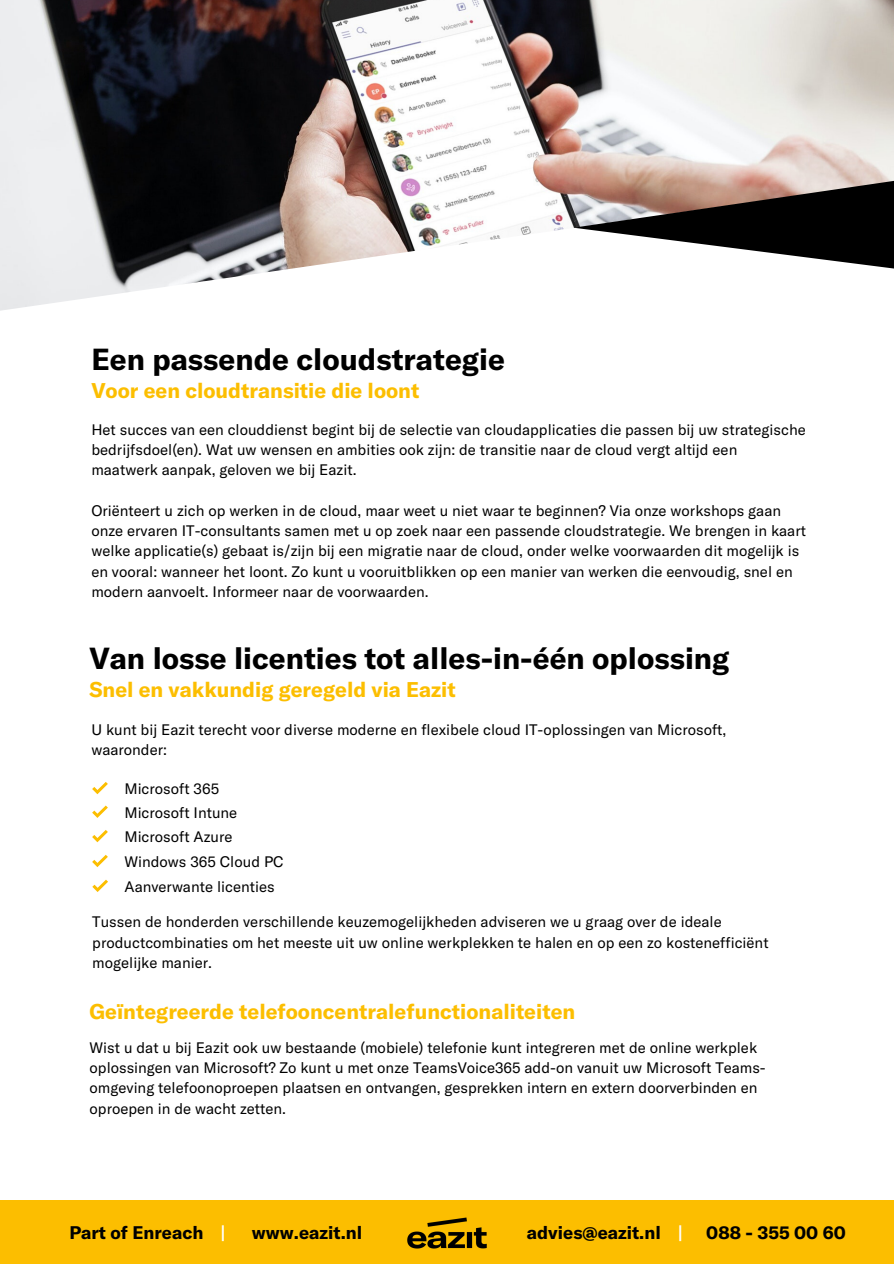
<style>
.page{position:relative;width:894px;height:1264px;background:#fff}
.page>*{position:absolute;margin:0;border:0;box-sizing:border-box;transform-origin:0 0}
.t1{font:700 30px "GT America";color:#000}
.t2{font:700 21px "GT America";color:#fcbe00}
.t3{font:700 18px "GT America";color:#000}
.t4{font:700 18px "GT America";color:#fff}
.t5{font:15px/20.2px "GT America";color:#000}
</style>
<div class="page">
<img style="left:0;top:0;width:893px;height:173px">
<svg style="left:0;top:173px;width:573px;height:138px"></svg>
<svg style="left:573px;top:125px;width:320px;height:144px"></svg>
<svg style="left:92px;top:782px;width:16px;height:12px"></svg>
<svg style="left:92px;top:805px;width:16px;height:13px"></svg>
<svg style="left:92px;top:830px;width:16px;height:12px"></svg>
<svg style="left:92px;top:854px;width:16px;height:13px"></svg>
<svg style="left:92px;top:879px;width:16px;height:13px"></svg>
<div style="left:0;top:1200px;width:893px;height:63px;background:#fcbe00"></div>
<img style="left:407px;top:1217px;width:80px;height:32px">
<p class="t1" style="left:91px;top:340px;width:415px">Een passende cloudstrategie</p>
<p class="t2" style="left:91px;top:377px;width:329px">Voor een cloudtransitie die loont</p>
<p class="t5" style="left:91px;top:419px;width:715px">Het succes van een clouddienst begint bij de selectie van cloudapplicaties die passen bij uw strategische bedrijfsdoel(en). Wat uw wensen en ambities ook zijn: de transitie naar de cloud vergt altijd een maatwerk aanpak, geloven we bij Eazit.</p>
<p class="t5" style="left:91px;top:500px;width:716px">Oriënteert u zich op werken in de cloud, maar weet u niet waar te beginnen? Via onze workshops gaan onze ervaren IT-consultants samen met u op zoek naar een passende cloudstrategie. We brengen in kaart welke applicatie(s) gebaat is/zijn bij een migratie naar de cloud, onder welke voorwaarden dit mogelijk is en vooral: wanneer het loont. Zo kunt u vooruitblikken op een manier van werken die eenvoudig, snel en modern aanvoelt. Informeer naar de voorwaarden.</p>
<p class="t1" style="left:89px;top:639px;width:641px">Van losse licenties tot alles-in-één oplossing</p>
<p class="t2" style="left:89px;top:676px;width:368px">Snel en vakkundig geregeld via Eazit</p>
<p class="t5" style="left:91px;top:719px;width:636px">U kunt bij Eazit terecht voor diverse moderne en flexibele cloud IT-oplossingen van Microsoft, waaronder:</p>
<p class="t5" style="left:124px;top:778px;width:96px">Microsoft 365</p>
<p class="t5" style="left:124px;top:801px;width:114px">Microsoft Intune</p>
<p class="t5" style="left:124px;top:826px;width:110px">Microsoft Azure</p>
<p class="t5" style="left:124px;top:851px;width:161px">Windows 365 Cloud PC</p>
<p class="t5" style="left:124px;top:876px;width:151px">Aanverwante licenties</p>
<p class="t5" style="left:92px;top:911px;width:677px">Tussen de honderden verschillende keuzemogelijkheden adviseren we u graag over de ideale productcombinaties om het meeste uit uw online werkplekken te halen en op een zo kostenefficiënt mogelijke manier.</p>
<p class="t2" style="left:90px;top:998px;width:487px">Geïntegreerde telefooncentralefunctionaliteiten</p>
<p class="t5" style="left:90px;top:1037px;width:677px">Wist u dat u bij Eazit ook uw bestaande (mobiele) telefonie kunt integreren met de online werkplek oplossingen van Microsoft? Zo kunt u met onze TeamsVoice365 add-on vanuit uw Microsoft Teams&shy;omgeving telefoonoproepen plaatsen en ontvangen, gesprekken intern en extern doorverbinden en oproepen in de wacht zetten.</p>
<p class="t3" style="left:69px;top:1221px;width:136px">Part of Enreach</p>
<p class="t4" style="left:221px;top:1221px;width:6px">|</p>
<p class="t3" style="left:252px;top:1221px;width:112px">www.eazit.nl</p>
<p class="t3" style="left:526px;top:1221px;width:135px">advies@eazit.nl</p>
<p class="t4" style="left:678px;top:1221px;width:6px">|</p>
<p class="t3" style="left:706px;top:1221px;width:141px">088 - 355 00 60</p>
</div>
